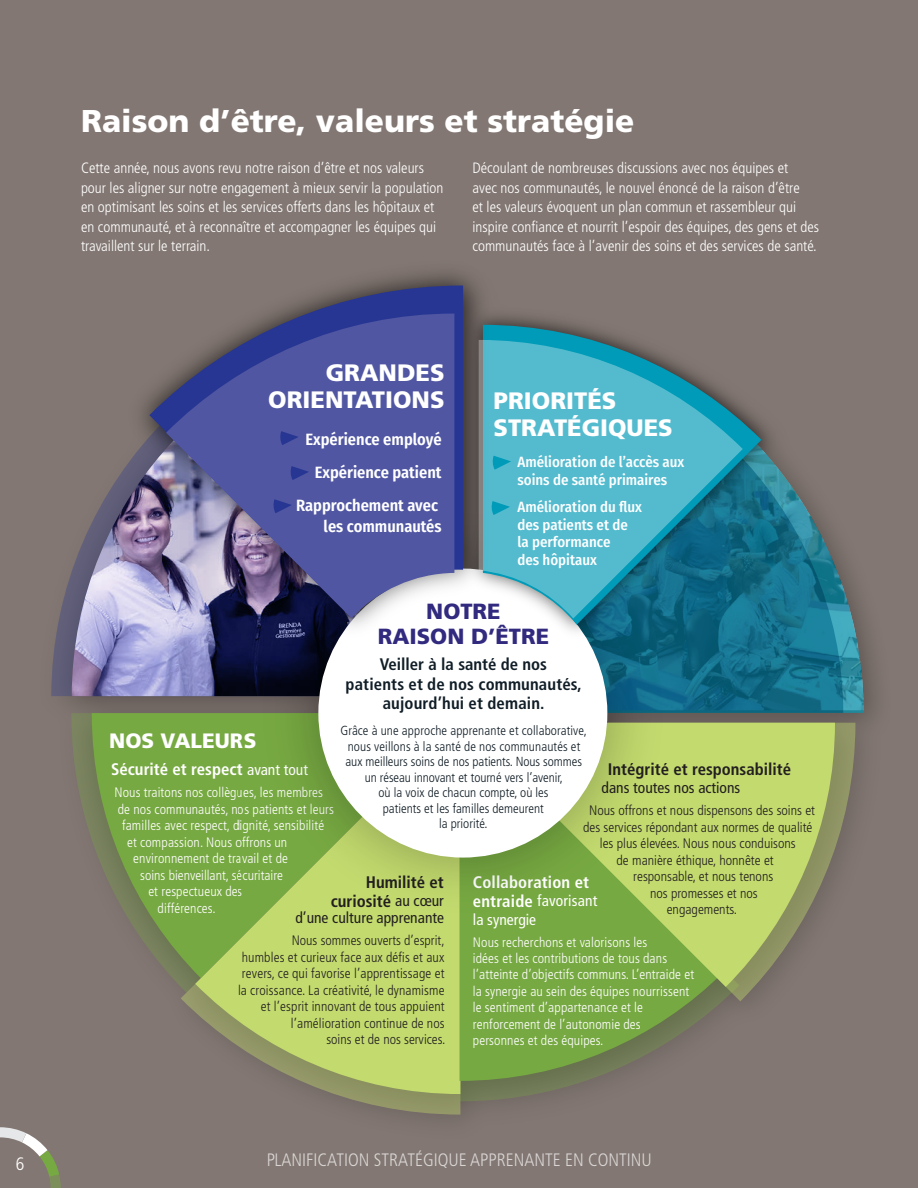
<style>
.page{position:relative;width:918px;height:1188px;background:#827772}
.page>*{position:absolute;margin:0;border:0;box-sizing:border-box;transform-origin:0 0}
.Titre_bold{font:900 31.5px "Frutiger LT Std";color:#fff}
.t1{font:900 23.7px/26.7px "Frutiger LT Std";color:#fff}
.t2{font:900 21.9px/24.8px "Frutiger LT Std";color:#312a7e;text-align:center}
.t3{font:900 20.85px "Frutiger LT Std";color:#fff}
.t4{font:300 condensed 18px "Frutiger LT Std";color:#fff}
.t5{font:700 condensed 16.8px/19.2px "Frutiger LT Std";letter-spacing:.01em;color:#101d26;text-align:center}
.t6{font:700 condensed 16.8px/19.2px "Frutiger LT Std";color:#231f20;text-align:right}
.t7{font:700 condensed 16.8px "Frutiger LT Std";color:#fff}
.t8{font:600 16.35px/33.2px "Fira Sans Condensed";color:#fff;text-align:right}
.t9{font:condensed 15.6px "Frutiger LT Std";color:#231f20}
.t10{font:condensed 15.6px/18.3px "Frutiger LT Std";letter-spacing:.01em;color:#fff}
.t11{font:300 condensed 15px/19.5px "Frutiger LT Std";color:#fff}
.t12{font:500 14.85px/17.9px "Fira Sans Condensed";color:#fff}
.t13{font:300 condensed 13.65px/16.5px "Frutiger LT Std";letter-spacing:.01em;color:#fff}
.t14{font:300 condensed 13.65px/16.5px "Frutiger LT Std";color:#231f20;text-align:right}
.t15{font:300 condensed 13.2px/15.6px "Frutiger LT Std";color:#101d26;text-align:center}
.s1{font-weight:400;font-size:15.6px}
.s2{font-weight:700;font-size:16.8px}
</style>
<div class="page">
<svg style="left:843px;top:561px;width:21px;height:152px"></svg>
<svg style="left:51px;top:571px;width:21px;height:125px;fill:#615f75"></svg>
<svg style="left:71px;top:713px;width:110px;height:274px"></svg>
<svg style="left:181px;top:978px;width:279px;height:137px"></svg>
<svg style="left:460px;top:713px;width:279px;height:388px"></svg>
<svg style="left:688px;top:465px;width:155px;height:248px;background:#287388"></svg>
<svg style="left:72px;top:480px;width:166px;height:216px;background:#8784a9"></svg>
<svg style="left:92px;top:713px;width:146px;height:265px;fill:#77a942"></svg>
<svg style="left:195px;top:719px;width:265px;height:375px;background:#a7c064"></svg>
<svg style="left:460px;top:707px;width:265px;height:374px;fill:#77a942"></svg>
<svg style="left:462px;top:723px;width:393px;height:278px"></svg>
<svg style="left:462px;top:723px;width:373px;height:264px;background:#a5be62"></svg>
<img style="left:238px;top:647px;width:450px;height:291px">
<div style="left:318px;top:569px;width:289px;height:289px;background:#fff;border-radius:50%"></div>
<img style="left:495px;top:315px;width:289px;height:332px">
<svg style="left:495px;top:325px;width:266px;height:300px"></svg>
<svg style="left:495px;top:340px;width:248px;height:278px;background:#47a4b7"></svg>
<svg style="left:495px;top:456px;width:16px;height:14px"></svg>
<svg style="left:495px;top:501px;width:15px;height:14px"></svg>
<img style="left:117px;top:273px;width:378px;height:376px">
<svg style="left:149px;top:286px;width:314px;height:331px"></svg>
<svg style="left:166px;top:314px;width:288px;height:304px;background:#5c5f9c"></svg>
<svg style="left:280px;top:431px;width:19px;height:14px"></svg>
<svg style="left:291px;top:466px;width:18px;height:14px"></svg>
<svg style="left:274px;top:499px;width:18px;height:14px"></svg>
<svg style="left:0;top:1127px;width:61px;height:61px"></svg>
<p class="Titre_bold" style="left:81px;top:102px;width:555px">Raison d’être, valeurs et stratégie</p>
<p class="t11" style="left:81px;top:159px;width:364px">Cette année, nous avons revu notre raison d’être et nos valeurs pour les aligner sur notre engagement à mieux servir la population en optimisant les soins et les services offerts dans les hôpitaux et en communauté, et à reconnaître et accompagner les équipes qui travaillent sur le terrain.</p>
<p class="t11" style="left:472px;top:159px;width:348px">Découlant de nombreuses discussions avec nos équipes et<br>avec nos communautés, le nouvel énoncé de la raison d’être<br>et les valeurs évoquent un plan commun et rassembleur qui inspire confiance et nourrit l’espoir des équipes, des gens et des communautés face à l’avenir des soins et des services de santé.</p>
<p class="t1" style="left:268px;top:359px;width:178px;text-align:right">GRANDES<br>ORIENTATIONS</p>
<p class="t8" style="left:296px;top:421px;width:147px">Expérience employé<br>Expérience patient<br>Rapprochement avec</p>
<p class="t8" style="left:324px;top:509px;width:119px">les communautés</p>
<p class="t1" style="left:494px;top:387px;width:181px">PRIORITÉS<br>STRATÉGIQUES</p>
<p class="t12" style="left:517px;top:452px;width:168px">Amélioration de l’accès aux soins de santé primaires</p>
<p class="t12" style="left:517px;top:497px;width:126px">Amélioration du flux des patients et de la performance<br>des hôpitaux</p>
<p class="t2" style="left:378px;top:599px;width:173px">NOTRE<br>RAISON D’ÊTRE</p>
<p class="t5" style="left:346px;top:655px;width:238px">Veiller à la santé de nos<br>patients et de nos communautés, aujourd’hui et demain.</p>
<p class="t15" style="left:341px;top:723px;width:248px">Grâce à une approche apprenante et collaborative, nous veillons à la santé de nos communautés et aux meilleurs soins de nos patients. Nous sommes un réseau innovant et tourné vers l’avenir,<br>où la voix de chacun compte, où les<br>patients et les familles demeurent<br>la priorité.</p>
<p class="t3" style="left:109px;top:728px;width:149px">NOS VALEURS</p>
<p class="t6" style="left:608px;top:760px;width:185px">Intégrité et responsabilité</p>
<p class="t9" style="left:602px;top:779px;width:140px">dans toutes nos actions</p>
<p class="t14" style="left:589px;top:803px;width:228px">Nous offrons et nous dispensons des soins et</p>
<p class="t14" style="left:583px;top:819px;width:231px">des services répondant aux normes de qualité</p>
<p class="t14" style="left:600px;top:836px;width:198px">les plus élevées. Nous nous conduisons</p>
<p class="t14" style="left:617px;top:852px;width:159px">de manière éthique, honnête et</p>
<p class="t14" style="left:633px;top:868px;width:142px">responsable, et nous tenons</p>
<p class="t14" style="left:650px;top:885px;width:109px">nos promesses et nos</p>
<p class="t14" style="left:667px;top:901px;width:72px">engagements.</p>
<p class="t7" style="left:111px;top:760px;width:198px">Sécurité et respect <span class="s1">avant tout</span></p>
<p class="t13" style="left:114px;top:785px;width:210px">Nous traitons nos collègues, les membres</p>
<p class="t13" style="left:118px;top:801px;width:218px">de nos communautés, nos patients et leurs</p>
<p class="t13" style="left:122px;top:818px;width:204px">familles avec respect, dignité, sensibilité</p>
<p class="t13" style="left:127px;top:834px;width:162px">et compassion. Nous offrons un</p>
<p class="t13" style="left:133px;top:850px;width:156px">environnement de travail et de</p>
<p class="t13" style="left:140px;top:867px;width:144px">soins bienveillant, sécuritaire</p>
<p class="t13" style="left:148px;top:883px;width:96px">et respectueux des</p>
<p class="t13" style="left:158px;top:900px;width:60px">différences.</p>
<p class="t6" style="left:331px;top:872px;width:115px">Humilité et curiosité <span class="s1">au cœur</span></p>
<p class="t9" style="left:295px;top:909px;width:150px">d’une culture apprenante</p>
<p class="t14" style="left:238px;top:933px;width:209px">Nous sommes ouverts d’esprit,<br>humbles et curieux face aux défis et aux revers, ce qui favorise l’apprentissage et la croissance. La créativité, le dynamisme et l’esprit innovant de tous appuient l’amélioration continue de nos<br>soins et de nos services.</p>
<p class="t7" style="left:473px;top:872px;width:118px">Collaboration et</p>
<p class="t10" style="left:473px;top:892px;width:126px"><span class="s2">entraide</span> favorisant la synergie</p>
<p class="t13" style="left:473px;top:934px;width:223px">Nous recherchons et valorisons les<br>idées et les contributions de tous dans l’atteinte d’objectifs communs. L’entraide et la synergie au sein des équipes nourrissent le sentiment d’appartenance et le renforcement de l’autonomie des personnes et des équipes.</p>
<p class="t4" style="left:16px;top:1153px;width:10px">6</p>
<p class="t4" style="left:266px;top:1149px;width:387px">PLANIFICATION STRATÉGIQUE APPRENANTE EN CONTINU</p>
</div>
